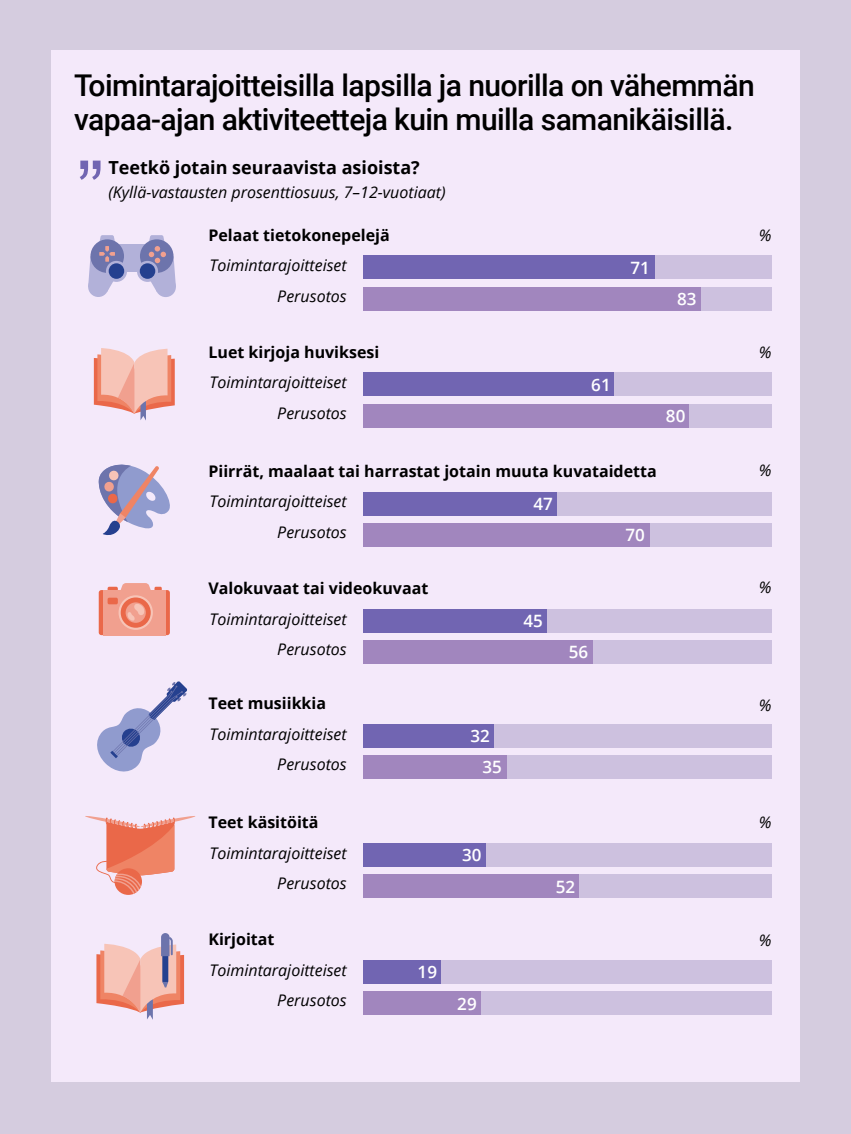
<style>
.page{position:relative;width:851px;height:1134px;background:#fff}
.page>*{position:absolute;margin:0;border:0;box-sizing:border-box;transform-origin:0 0}
.t1{font:82px "Arial";color:#7165b2}
.t2{font:500 30px/34px "Roboto";letter-spacing:-.02em;color:#000}
.t3{font:700 18px "Open Sans";color:#000}
.t4{font:600 17px "Open Sans";color:#fff}
.t5{font:italic 16px "Open Sans";color:#000}
.t6{font:700 16px "Open Sans";color:#000}
</style>
<div class="page">
<div style="left:0;top:0;width:850px;height:1134px;background:#d5ccdf"></div>
<div style="left:52px;top:50px;width:747px;height:1032px;background:#f4e9fa"></div>
<div style="left:106px;top:244px;width:47px;height:27px;background:#b2b1d9"></div>
<div style="left:155px;top:277px;width:21px;height:20px;background:#b2b1d9;border-radius:50%"></div>
<div style="left:90px;top:239px;width:34px;height:34px;background:#6d74ac;border-radius:50%"></div>
<div style="left:140px;top:239px;width:33px;height:34px;background:#6d74ac;border-radius:50%"></div>
<div style="left:88px;top:277px;width:20px;height:20px;background:#b2b1d9;border-radius:50%"></div>
<svg style="left:106px;top:261px;width:21px;height:21px"></svg>
<svg style="left:137px;top:261px;width:21px;height:21px"></svg>
<svg style="left:109px;top:263px;width:15px;height:16px"></svg>
<svg style="left:140px;top:263px;width:15px;height:16px"></svg>
<svg style="left:143px;top:235px;width:33px;height:57px"></svg>
<svg style="left:88px;top:235px;width:33px;height:57px"></svg>
<svg style="left:94px;top:348px;width:81px;height:73px"></svg>
<div style="left:108px;top:587px;width:10px;height:6px;background:#ea6849;border-radius:2px"></div>
<div style="left:154px;top:587px;width:8px;height:6px;background:#ea6849"></div>
<div style="left:99px;top:590px;width:71px;height:45px;background:#ea6849;border-radius:3px"></div>
<div style="left:103px;top:590px;width:62px;height:45px;background:#f1a08f"></div>
<svg style="left:120px;top:583px;width:31px;height:7px"></svg>
<div style="left:118px;top:595px;width:35px;height:35px;border:5px solid #f7c4b7;border-radius:50%"></div>
<div style="left:121px;top:597px;width:30px;height:31px;border:5px solid #ea6849;border-radius:50%"></div>
<svg style="left:127px;top:602px;width:19px;height:20px"></svg>
<div style="left:108px;top:598px;width:10px;height:6px;background:#ea6849;border-radius:2px"></div>
<svg style="left:98px;top:464px;width:72px;height:71px"></svg>
<svg style="left:85px;top:816px;width:110px;height:79px"></svg>
<svg style="left:96px;top:933px;width:88px;height:87px"></svg>
<svg style="left:97px;top:681px;width:90px;height:91px"></svg>
<div style="left:363px;top:256px;width:408px;height:23px;background:#cdc1df"></div>
<div style="left:363px;top:492px;width:408px;height:23px;background:#cdc1df"></div>
<div style="left:363px;top:843px;width:408px;height:23px;background:#cdc1df"></div>
<div style="left:363px;top:373px;width:408px;height:23px;background:#cdc1df"></div>
<div style="left:363px;top:724px;width:408px;height:23px;background:#cdc1df"></div>
<div style="left:440px;top:609px;width:331px;height:23px;background:#cdc1df"></div>
<div style="left:363px;top:960px;width:408px;height:23px;background:#cdc1df"></div>
<div style="left:363px;top:287px;width:408px;height:23px;background:#cdc1df"></div>
<div style="left:363px;top:523px;width:408px;height:23px;background:#cdc1df"></div>
<div style="left:363px;top:875px;width:408px;height:23px;background:#cdc1df"></div>
<div style="left:363px;top:404px;width:408px;height:23px;background:#cdc1df"></div>
<div style="left:363px;top:755px;width:408px;height:23px;background:#cdc1df"></div>
<div style="left:363px;top:640px;width:408px;height:23px;background:#cdc1df"></div>
<div style="left:363px;top:992px;width:408px;height:23px;background:#cdc1df"></div>
<div style="left:363px;top:256px;width:291px;height:23px;background:#7165b2"></div>
<div style="left:363px;top:492px;width:193px;height:23px;background:#7165b2"></div>
<div style="left:363px;top:843px;width:123px;height:23px;background:#7165b2"></div>
<div style="left:363px;top:373px;width:250px;height:23px;background:#7165b2"></div>
<div style="left:363px;top:724px;width:131px;height:23px;background:#7165b2"></div>
<div style="left:363px;top:609px;width:183px;height:23px;background:#7165b2"></div>
<div style="left:363px;top:960px;width:78px;height:23px;background:#7165b2"></div>
<div style="left:363px;top:287px;width:337px;height:23px;background:#a186be"></div>
<div style="left:363px;top:523px;width:286px;height:23px;background:#a186be"></div>
<div style="left:363px;top:875px;width:216px;height:23px;background:#a186be"></div>
<div style="left:363px;top:404px;width:326px;height:23px;background:#a186be"></div>
<div style="left:363px;top:755px;width:143px;height:23px;background:#a186be"></div>
<div style="left:363px;top:640px;width:229px;height:23px;background:#a186be"></div>
<div style="left:363px;top:992px;width:118px;height:23px;background:#a186be"></div>
<h2 class="t2" style="left:74px;top:67px;width:682px">Toimintarajoitteisilla lapsilla ja nuorilla on vähemmän vapaa-ajan aktiviteetteja kuin muilla samanikäisillä.</h2>
<p class="t3" style="left:108px;top:155px;width:313px">Teetkö jotain seuraavista asioista?</p>
<p class="t5" style="left:108px;top:181px;width:338px">(Kyllä-vastausten prosenttiosuus, 7–12-vuotiaat)</p>
<h1 class="t1" style="left:77px;top:137px;width:29px">”</h1>
<p class="t6" style="left:208px;top:223px;width:183px">Pelaat tietokonepelejä</p>
<p class="t5" style="left:209px;top:254px;width:139px">Toimintarajoitteiset</p>
<p class="t5" style="left:277px;top:285px;width:71px">Perusotos</p>
<p class="t6" style="left:208px;top:341px;width:172px">Luet kirjoja huviksesi</p>
<p class="t5" style="left:209px;top:371px;width:139px">Toimintarajoitteiset</p>
<p class="t5" style="left:277px;top:402px;width:71px">Perusotos</p>
<p class="t4" style="left:630px;top:256px;width:21px">71</p>
<p class="t4" style="left:677px;top:287px;width:21px">83</p>
<p class="t4" style="left:591px;top:373px;width:21px">61</p>
<p class="t4" style="left:665px;top:404px;width:21px">80</p>
<p class="t6" style="left:208px;top:460px;width:450px">Piirrät, maalaat tai harrastat jotain muuta kuvataidetta</p>
<p class="t5" style="left:209px;top:491px;width:139px">Toimintarajoitteiset</p>
<p class="t4" style="left:533px;top:492px;width:21px">47</p>
<p class="t5" style="left:277px;top:521px;width:71px">Perusotos</p>
<p class="t4" style="left:625px;top:523px;width:21px">70</p>
<p class="t6" style="left:208px;top:577px;width:221px">Valokuvaat tai videokuvaat</p>
<p class="t5" style="left:209px;top:608px;width:139px">Toimintarajoitteiset</p>
<p class="t4" style="left:523px;top:609px;width:21px">45</p>
<p class="t5" style="left:277px;top:638px;width:71px">Perusotos</p>
<p class="t4" style="left:568px;top:641px;width:21px">56</p>
<p class="t6" style="left:208px;top:692px;width:119px">Teet musiikkia</p>
<p class="t5" style="left:209px;top:723px;width:139px">Toimintarajoitteiset</p>
<p class="t4" style="left:470px;top:724px;width:21px">32</p>
<p class="t5" style="left:277px;top:753px;width:71px">Perusotos</p>
<p class="t4" style="left:482px;top:756px;width:21px">35</p>
<p class="t6" style="left:208px;top:811px;width:112px">Teet käsitöitä</p>
<p class="t5" style="left:209px;top:842px;width:139px">Toimintarajoitteiset</p>
<p class="t5" style="left:277px;top:872px;width:71px">Perusotos</p>
<p class="t6" style="left:208px;top:928px;width:67px">Kirjoitat</p>
<p class="t5" style="left:209px;top:959px;width:139px">Toimintarajoitteiset</p>
<p class="t5" style="left:277px;top:990px;width:71px">Perusotos</p>
<p class="t4" style="left:462px;top:843px;width:21px">30</p>
<p class="t4" style="left:417px;top:960px;width:21px">19</p>
<p class="t4" style="left:457px;top:992px;width:21px">29</p>
<p class="t4" style="left:555px;top:875px;width:21px">52</p>
<p class="t5" style="left:758px;top:224px;width:14px">%</p>
<p class="t5" style="left:758px;top:341px;width:14px">%</p>
<p class="t5" style="left:758px;top:459px;width:14px">%</p>
<p class="t5" style="left:758px;top:576px;width:14px">%</p>
<p class="t5" style="left:758px;top:694px;width:14px">%</p>
<p class="t5" style="left:758px;top:811px;width:14px">%</p>
<p class="t5" style="left:758px;top:929px;width:14px">%</p>
</div>
